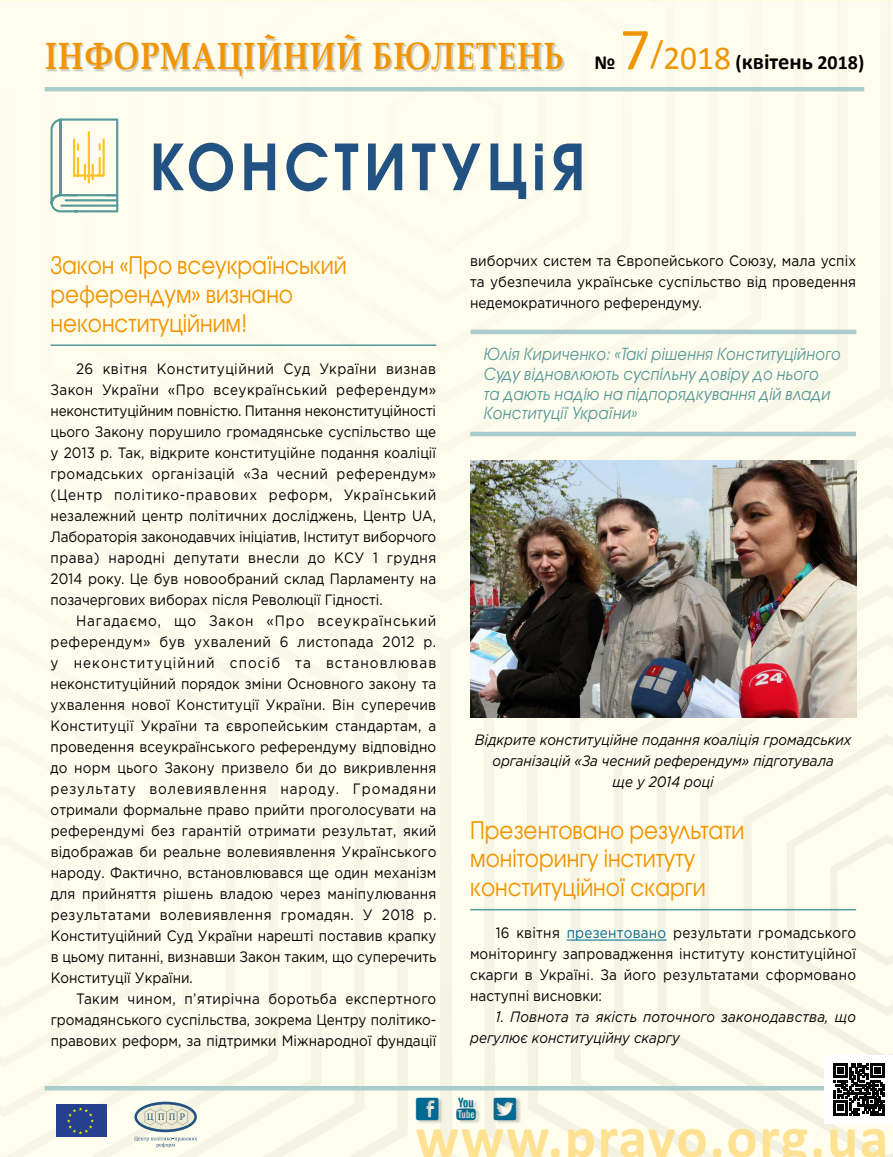
<style>
.page{position:relative;width:893px;height:1157px;background:#fff}
.page>*{position:absolute;margin:0;border:0;box-sizing:border-box;transform-origin:0 0}
.t1{font:600 63px "Avant Garde Gothic C";letter-spacing:.1em;color:#225281;scale:.9 1}
.t2{font:700 58.35px "Calibri";letter-spacing:.025em;color:#ffe291}
.t3{font:700 37.95px "Book Antiqua";letter-spacing:.04em;color:#f29400;scale:.8 1}
.t4{font:24px/28.8px "Avant Garde Gothic C";color:#f29400;scale:.9 1}
.t5{font:700 22.5px "Calibri";color:#000}
.t6{font:italic 16.5px/19.8px "Avant Garde Gothic C";letter-spacing:.02em;color:#579999;scale:.9 1}
.t7{font:15px/21px "Gotham Pro";color:#000;text-align:justify;scale:.9 1}
.t8{font:italic 15px/21px "Gotham Pro";color:#000;scale:.9 1}
.s1{font-family:"Calibri";font-size:19.95px;color:#000}
.s2{font-weight:400;font-size:60px;color:#f29400}
.s3{font-weight:400;font-size:33.3px;color:#f29400}
.s4{font-size:19.95px}
.s5{color:#006991}
</style>
<div class="page">
<div style="left:0;top:1px;width:893px;height:1156px;background:#fffdee"></div>
<svg style="left:483px;top:434px;width:410px;height:723px;background:#fbfaeb"></svg>
<div style="left:41px;top:1px;width:807px;height:602px;background:#fffdee"></div>
<hr style="left:45px;top:1086px;width:819px;height:4px;background:#abcccc">
<svg style="left:134px;top:1101px;width:63px;height:46px;background:#cdd4cd"></svg>
<div style="left:56px;top:1104px;width:50px;height:33px;background:#25408f"></div>
<svg style="left:67px;top:1107px;width:27px;height:27px"></svg>
<div style="left:825px;top:1055px;width:68px;height:68px;background:#fff"></div>
<svg style="left:833px;top:1063px;width:52px;height:52px"></svg>
<hr style="left:45px;top:87px;width:819px;height:4px;background:#abcccc">
<div style="left:48px;top:36px;width:517px;height:42px;background:#000;opacity:.2"></div>
<div style="left:416px;top:1097px;width:105px;height:27px;background:#000;opacity:.2"></div>
<hr style="left:50px;top:344px;width:386px;height:2px;background:#579999">
<svg style="left:49px;top:117px;width:70px;height:139px;background:#e7ecd8"></svg>
<hr style="left:74px;top:174px;width:30px;height:3px;background:#ffc424">
<hr style="left:470px;top:330px;width:386px;height:4px;background:#abcccc">
<hr style="left:470px;top:432px;width:386px;height:4px;background:#abcccc">
<img style="left:470px;top:460px;width:386px;height:257px">
<hr style="left:470px;top:909px;width:386px;height:1px;background:#579999">
<hr style="left:567px;top:939px;width:100px;height:1px;background:#006991">
<svg style="left:416px;top:1097px;width:23px;height:22px"></svg>
<svg style="left:457px;top:1097px;width:19px;height:22px"></svg>
<svg style="left:494px;top:1097px;width:22px;height:22px"></svg>
<h3 class="t3" style="left:45px;top:30px;width:714px">ІНФОРМАЦІЙНИЙ БЮЛЕТЕНЬ <span class="s1">№</span></h3>
<h3 class="t5" style="left:620px;top:46px;width:246px"><span class="s2">7</span><sup>/</sup><span class="s3">2018</span> <span class="s4">(</span>квітень <span class="s4">2018)</span></h3>
<h1 class="t1" style="left:150px;top:128px;width:485px">КОНСТИТУЦіЯ</h1>
<h3 class="t4" style="left:50px;top:251px;width:331px">Закон «Про всеукраїнський референдум» визнано неконституційним!</h3>
<p class="t7" style="left:50px;top:358px;width:430px;text-indent:26px">26 квітня Конституційний Суд України визнав Закон України «Про всеукраїнський референдум» неконституційним повністю. Питання неконституційності цього Закону порушило громадянське суспільство ще у 2013 р. Так, відкрите конституційне подання коаліції громадських організацій «За чесний референдум» (Центр політико-правових реформ, Український незалежний центр політичних досліджень, Центр UA, Лабораторія законодавчих ініціатив, Інститут виборчого права) народні депутати внесли до КСУ 1 грудня 2014 року. Це був новообраний склад Парламенту на позачергових виборах після Революції Гідності.</p>
<p class="t7" style="left:51px;top:610px;width:430px;text-indent:26px">Нагадаємо, що Закон «Про всеукраїнський референдум» був ухвалений 6 листопада 2012 р. у неконституційний спосіб та встановлював неконституційний порядок зміни Основного закону та ухвалення нової Конституції України. Він суперечив Конституції України та європейським стандартам, а проведення всеукраїнського референдуму відповідно до норм цього Закону призвело би до викривлення результату волевиявлення народу. Громадяни отримали формальне право прийти проголосувати на референдумі без гарантій отримати результат, який відображав би реальне волевиявлення Українського народу. Фактично, встановлювався ще один механізм для прийняття рішень владою через маніпулювання результатами волевиявлення громадян. У 2018 р.<br>Конституційний Суд України нарешті поставив крапку в цьому питанні, визнавши Закон таким, що суперечить Конституції України.</p>
<p class="t7" style="left:51px;top:988px;width:430px;text-indent:26px">Таким чином, п’ятирічна боротьба експертного громадянського суспільства, зокрема Центру політико&shy;правових реформ, за підтримки Міжнародної фундації</p>
<p class="t7" style="left:470px;top:250px;width:430px">виборчих систем та Європейського Союзу, мала успіх та убезпечила українське суспільство від проведення недемократичного референдуму.</p>
<p class="t6" style="left:484px;top:344px;width:398px">Юлія Кириченко: «Такі рішення Конституційного Суду відновлюють суспільну довіру до нього<br>та дають надію на підпорядкування дій влади Конституції України»</p>
<p class="t8" style="left:475px;top:729px;width:420px;text-align:center">Відкрите конституційне подання коаліція громадських організацій «За чесний референдум» підготувала<br>ще у 2014 році</p>
<h3 class="t4" style="left:470px;top:815px;width:306px">Презентовано результати моніторингу інституту конституційної скарги</h3>
<p class="t7" style="left:470px;top:922px;width:430px;text-indent:26px">16 квітня <span class="s5">презентовано</span> результати громадського моніторингу запровадження інституту конституційної скарги в Україні. За його результатами сформовано наступні висновки:</p>
<p class="t8" style="left:470px;top:1006px;width:430px;text-indent:26px">1. Повнота та якість поточного законодавства, що регулює конституційну скаргу</p>
<h2 class="t2" style="left:415px;top:1096px;width:475px">www.pravo.org.ua</h2>
</div>
